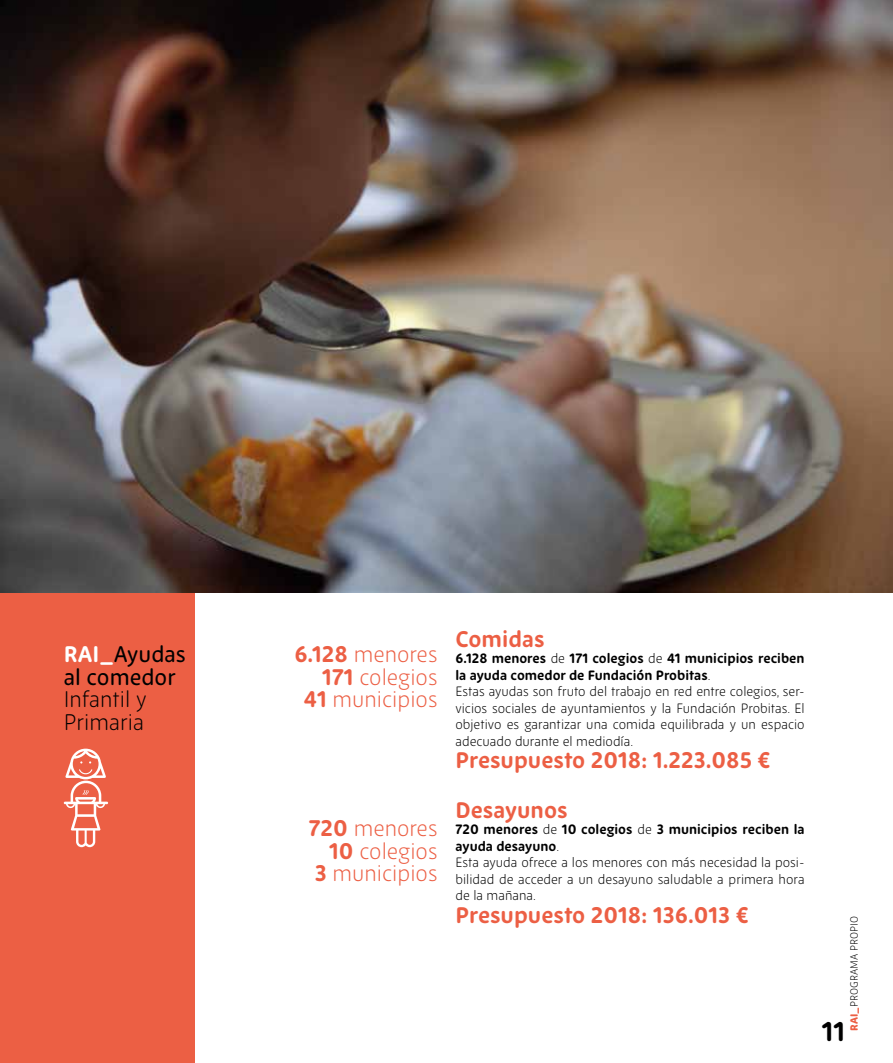
<style>
.page{position:relative;width:893px;height:1063px;background:#fff}
.page>*{position:absolute;margin:0;border:0;box-sizing:border-box;transform-origin:0 0}
.t1{font:700 27px "Zen New";color:#000}
.t2{font:700 22.5px "Zen New";color:#ec5f44}
.t3{font:300 22.5px/22.5px "Zen New";color:#ec5f44;text-align:right}
.t4{font:500 22.5px/22.5px "Zen New";color:#000}
.t5{font:300 22.5px/22.5px "Zen New";color:#000}
.t6{font:300 13.5px/16.5px "Zen New";color:#000}
.t7{font:300 10.5px "Zen New";letter-spacing:.01em;color:#000}
.s1{font-weight:700;color:#fff}
.s2{font-weight:700}
.s3{font-weight:800;color:#ec5f44}
</style>
<div class="page">
<div style="left:0;top:583px;width:194px;height:480px;background:#ec5f44"></div>
<svg style="left:64px;top:749px;width:44px;height:98px"></svg>
<img style="left:0;top:0;width:893px;height:593px">
<h2 class="t4" style="left:64px;top:643px;width:124px"><span class="s1">RAI_</span>Ayudas al comedor</h2>
<h2 class="t5" style="left:64px;top:688px;width:84px">Infantil y<br>Primaria</h2>
<h2 class="t3" style="left:294px;top:643px;width:145px"><span class="s2">6.128</span> menores<br><span class="s2">171</span> colegios<br><span class="s2">41</span> municipios</h2>
<h2 class="t3" style="left:309px;top:817px;width:130px"><span class="s2">720</span> menores<br><span class="s2">10</span> colegios<br><span class="s2">3</span> municipios</h2>
<h2 class="t2" style="left:455px;top:625px;width:91px">Comidas</h2>
<p class="t6" style="left:455px;top:650px;width:351px"><span class="s2">6.128 menores</span> de <span class="s2">171 colegios</span> de <span class="s2">41 municipios reciben la ayuda comedor de Fundación Probitas</span>.<br>Estas ayudas son fruto del trabajo en red entre colegios, ser&shy;vicios sociales de ayuntamientos y la Fundación Probitas. El objetivo es garantizar una comida equilibrada y un espacio adecuado durante el mediodía.</p>
<h2 class="t2" style="left:455px;top:746px;width:317px">Presupuesto 2018: 1.223.085 €</h2>
<h2 class="t2" style="left:455px;top:796px;width:114px">Desayunos</h2>
<p class="t6" style="left:455px;top:821px;width:351px"><span class="s2">720 menores</span> de <span class="s2">10 colegios</span> de <span class="s2">3 municipios reciben la ayuda desayuno</span>.<br>Esta ayuda ofrece a los menores con más necesidad la posi&shy;bilidad de acceder a un desayuno saludable a primera hora de la mañana.</p>
<h2 class="t2" style="left:455px;top:901px;width:295px">Presupuesto 2018: 136.013 €</h2>
<p class="t7" style="left:848px;top:1031px;width:117px;rotate:-90deg"><span class="s3">RAI_</span>PROGRAMA PROPIO</p>
<h1 class="t1" style="left:822px;top:1015px;width:25px">11</h1>
</div>
